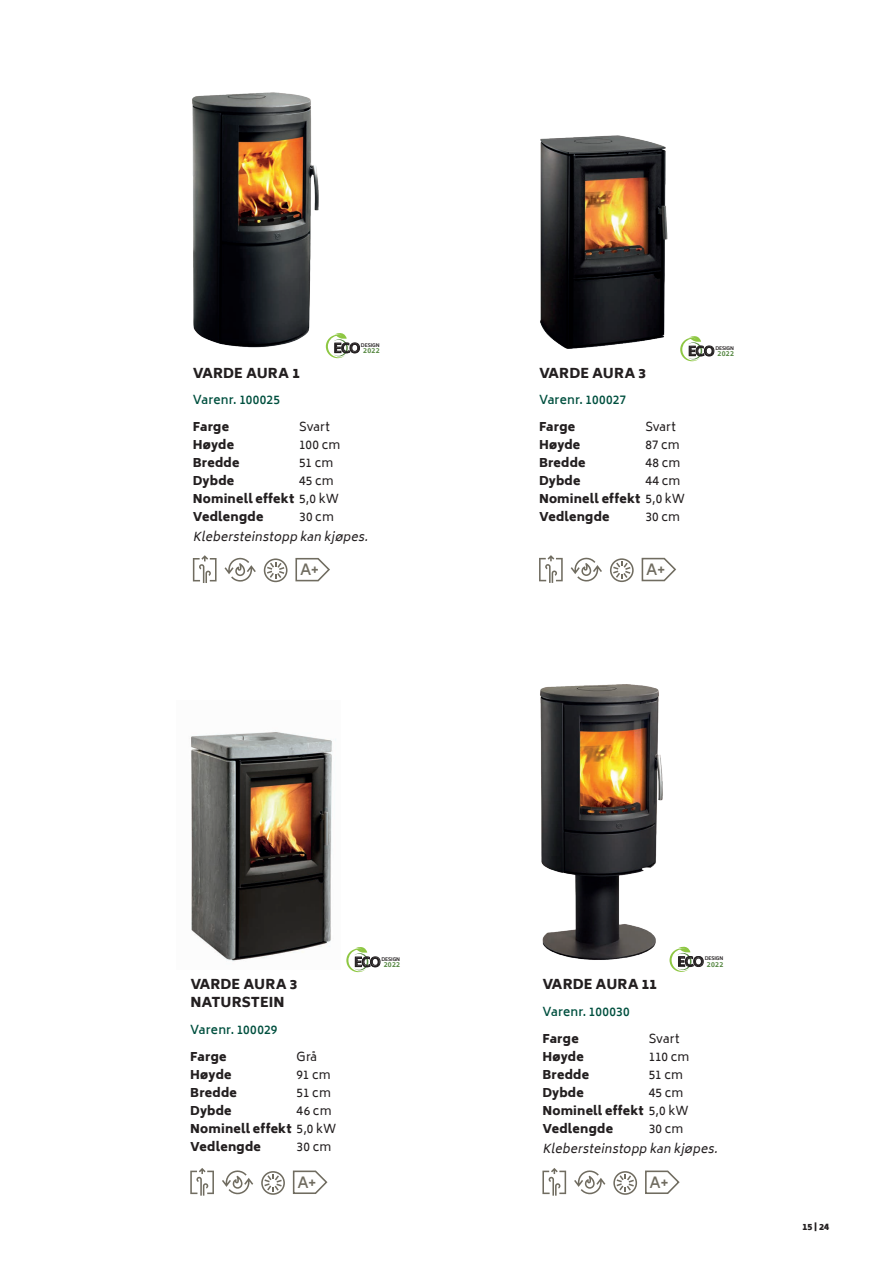
<style>
.page{position:relative;width:893px;height:1263px;background:#fff}
.page>*{position:absolute;margin:0;border:0;box-sizing:border-box;transform-origin:0 0}
.t1{font:600 15px "Biryani";color:#706c60}
.t2{font:900 13.5px/18px "Biryani";letter-spacing:.005em;color:#231f20}
.t3{font:700 12.6px "Biryani";letter-spacing:-.05em;color:#231f20}
.t4{font:900 12px/18px "Biryani";letter-spacing:.015em;color:#231f20}
.t5{font:12px "Biryani";letter-spacing:.015em;color:#231f20}
.t6{font:600 12px "Biryani";letter-spacing:.015em;color:#00503f}
.t7{font:italic 12px "Biryani";color:#231f20}
.t8{font:900 9px "Biryani";color:#231f20}
.t9{font:700 7.05px "Biryani";letter-spacing:.05em;color:#558741}
.t10{font:700 4.8px "Biryani";letter-spacing:-.025em;color:#231f20}
.s1{font-weight:400}
</style>
<div class="page">
<img style="left:192px;top:92px;width:134px;height:256px">
<svg style="left:193px;top:555px;width:24px;height:28px"></svg>
<svg style="left:224px;top:557px;width:32px;height:25px"></svg>
<svg style="left:264px;top:558px;width:23px;height:24px"></svg>
<svg style="left:295px;top:557px;width:35px;height:25px"></svg>
<svg style="left:326px;top:333px;width:34px;height:26px"></svg>
<img style="left:540px;top:135px;width:128px;height:214px">
<svg style="left:539px;top:555px;width:24px;height:28px"></svg>
<svg style="left:571px;top:557px;width:31px;height:24px"></svg>
<svg style="left:610px;top:558px;width:24px;height:24px"></svg>
<svg style="left:641px;top:557px;width:35px;height:25px"></svg>
<svg style="left:680px;top:336px;width:34px;height:26px"></svg>
<svg style="left:542px;top:1168px;width:24px;height:27px"></svg>
<svg style="left:574px;top:1170px;width:31px;height:24px"></svg>
<svg style="left:613px;top:1171px;width:24px;height:24px"></svg>
<svg style="left:645px;top:1170px;width:35px;height:24px"></svg>
<img style="left:540px;top:684px;width:123px;height:276px">
<svg style="left:669px;top:946px;width:35px;height:26px"></svg>
<svg style="left:190px;top:1168px;width:24px;height:27px"></svg>
<svg style="left:222px;top:1170px;width:31px;height:24px"></svg>
<svg style="left:261px;top:1171px;width:24px;height:24px"></svg>
<svg style="left:292px;top:1170px;width:36px;height:24px"></svg>
<img style="left:191px;top:732px;width:145px;height:229px">
<svg style="left:346px;top:947px;width:34px;height:26px"></svg>
<p class="t10" style="left:361px;top:342px;width:20px">DESIGN</p>
<p class="t9" style="left:363px;top:346px;width:18px">2022</p>
<p class="t3" style="left:334px;top:341px;width:28px">ECO</p>
<p class="t2" style="left:193px;top:364px;width:108px">VARDE AURA 1</p>
<p class="t6" style="left:193px;top:393px;width:89px">Varenr. 100025</p>
<p class="t4" style="left:193px;top:418px;width:38px">Farge</p>
<p class="t5" style="left:299px;top:420px;width:32px">Svart</p>
<p class="t4" style="left:193px;top:436px;width:43px">Høyde</p>
<p class="t5" style="left:299px;top:438px;width:43px">100 cm</p>
<p class="t4" style="left:193px;top:454px;width:48px">Bredde</p>
<p class="t5" style="left:299px;top:456px;width:36px">51 cm</p>
<p class="t4" style="left:193px;top:472px;width:43px">Dybde</p>
<p class="t4" style="left:193px;top:472px;width:148px;text-indent:106px"><span class="s1">45 cm<br></span>Nominell effekt <span class="s1">5,0 kW<br></span>Vedlengde</p>
<p class="t5" style="left:299px;top:510px;width:36px">30 cm</p>
<p class="t7" style="left:193px;top:530px;width:180px">Klebersteinstopp kan kjøpes.</p>
<p class="t1" style="left:300px;top:561px;width:21px">A+</p>
<p class="t10" style="left:715px;top:345px;width:20px">DESIGN</p>
<p class="t9" style="left:717px;top:349px;width:18px">2022</p>
<p class="t3" style="left:688px;top:344px;width:28px">ECO</p>
<p class="t2" style="left:539px;top:364px;width:108px">VARDE AURA 3</p>
<p class="t6" style="left:539px;top:393px;width:88px">Varenr. 100027</p>
<p class="t4" style="left:539px;top:418px;width:38px">Farge</p>
<p class="t5" style="left:645px;top:420px;width:32px">Svart</p>
<p class="t4" style="left:539px;top:436px;width:43px">Høyde</p>
<p class="t5" style="left:645px;top:438px;width:36px">87 cm</p>
<p class="t4" style="left:539px;top:454px;width:48px">Bredde</p>
<p class="t5" style="left:645px;top:456px;width:36px">48 cm</p>
<p class="t4" style="left:539px;top:472px;width:43px">Dybde</p>
<p class="t4" style="left:539px;top:472px;width:148px;text-indent:106px"><span class="s1">44 cm<br></span>Nominell effekt <span class="s1">5,0 kW<br></span>Vedlengde</p>
<p class="t5" style="left:645px;top:510px;width:36px">30 cm</p>
<p class="t1" style="left:646px;top:561px;width:21px">A+</p>
<p class="t2" style="left:190px;top:976px;width:108px">VARDE AURA 3<br>NATURSTEIN</p>
<p class="t6" style="left:190px;top:1023px;width:89px">Varenr. 100029</p>
<p class="t4" style="left:190px;top:1047px;width:38px">Farge</p>
<p class="t5" style="left:297px;top:1049px;width:22px">Grå</p>
<p class="t4" style="left:190px;top:1065px;width:43px">Høyde</p>
<p class="t5" style="left:297px;top:1067px;width:36px">91 cm</p>
<p class="t4" style="left:190px;top:1083px;width:48px">Bredde</p>
<p class="t5" style="left:297px;top:1085px;width:36px">51 cm</p>
<p class="t4" style="left:190px;top:1101px;width:43px">Dybde</p>
<p class="t4" style="left:190px;top:1101px;width:148px;text-indent:106px"><span class="s1">46 cm<br></span>Nominell effekt <span class="s1">5,0 kW<br></span>Vedlengde</p>
<p class="t5" style="left:297px;top:1139px;width:36px">30 cm</p>
<p class="t1" style="left:297px;top:1174px;width:21px">A+</p>
<p class="t10" style="left:381px;top:956px;width:20px">DESIGN</p>
<p class="t9" style="left:384px;top:960px;width:18px">2022</p>
<p class="t3" style="left:354px;top:955px;width:28px">ECO</p>
<p class="t10" style="left:705px;top:956px;width:20px">DESIGN</p>
<p class="t9" style="left:707px;top:960px;width:18px">2022</p>
<p class="t3" style="left:677px;top:955px;width:28px">ECO</p>
<p class="t2" style="left:542px;top:976px;width:116px">VARDE AURA 11</p>
<p class="t6" style="left:542px;top:1005px;width:89px">Varenr. 100030</p>
<p class="t4" style="left:542px;top:1029px;width:38px">Farge</p>
<p class="t5" style="left:649px;top:1031px;width:32px">Svart</p>
<p class="t4" style="left:542px;top:1047px;width:43px">Høyde</p>
<p class="t5" style="left:649px;top:1049px;width:42px">110 cm</p>
<p class="t4" style="left:542px;top:1065px;width:48px">Bredde</p>
<p class="t5" style="left:649px;top:1067px;width:36px">51 cm</p>
<p class="t4" style="left:542px;top:1083px;width:43px">Dybde</p>
<p class="t4" style="left:542px;top:1083px;width:148px;text-indent:106px"><span class="s1">45 cm<br></span>Nominell effekt <span class="s1">5,0 kW<br></span>Vedlengde</p>
<p class="t5" style="left:649px;top:1121px;width:36px">30 cm</p>
<p class="t7" style="left:542px;top:1141px;width:180px">Klebersteinstopp kan kjøpes.</p>
<p class="t1" style="left:650px;top:1174px;width:21px">A+</p>
<p class="t8" style="left:802px;top:1222px;width:28px">15 | 24</p>
</div>
